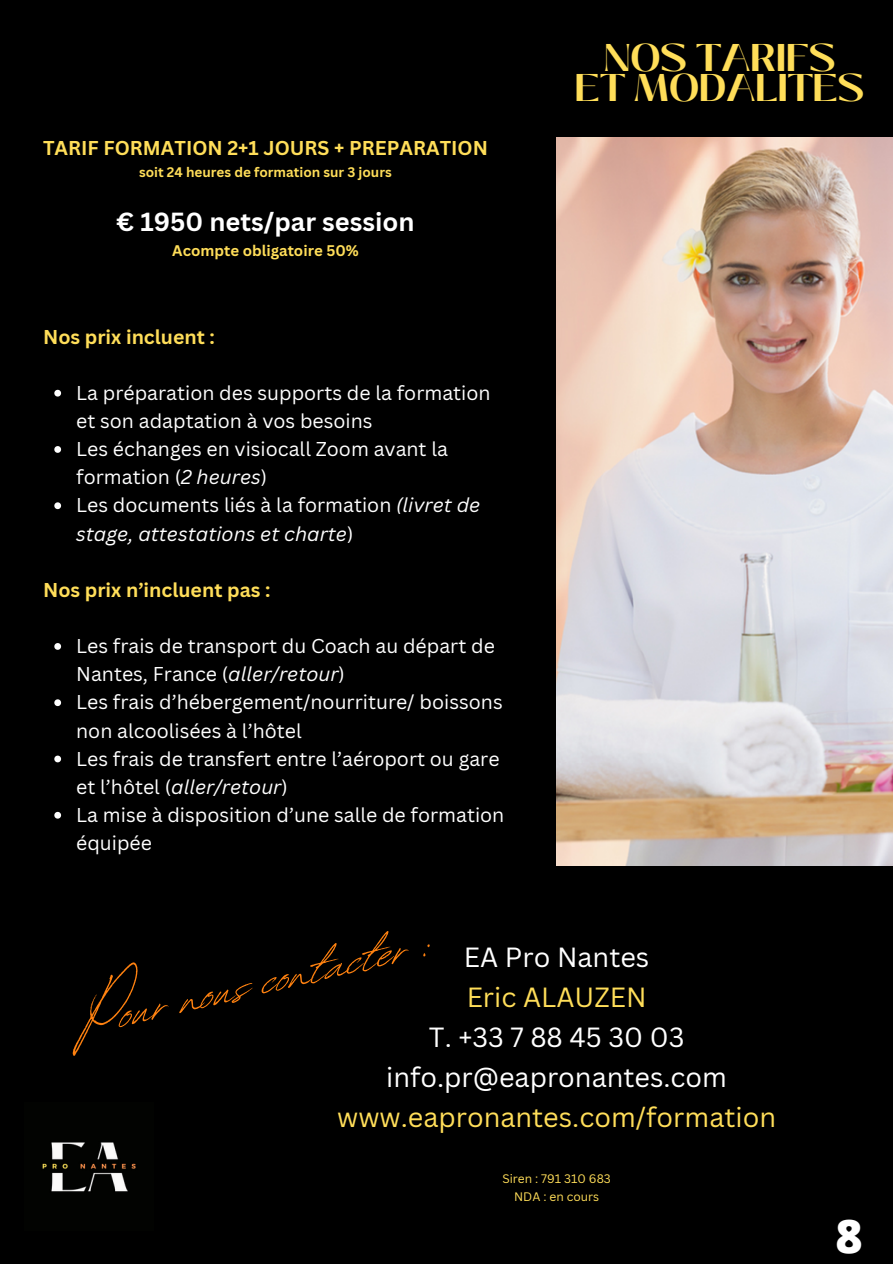
<style>
.page{position:relative;width:893px;height:1264px;background:#fff}
.page>*{position:absolute;margin:0;border:0;box-sizing:border-box;transform-origin:0 0}
.t1{font:77.85px "Revive 80 Signature";color:#ff8210}
.t2{font:800 46.5px "Open Sans";color:#fff}
.t3{font:700 38.55px/30.3px "Black Mango";color:#ffde59;text-align:center}
.t4{font:27px "Canva Sans";color:#fff}
.t5{font:27px "Canva Sans";color:#ffde59}
.t6{font:700 25.5px "Canva Sans";color:#fff}
.t7{font:19.5px/28.2px "Canva Sans";color:#fff}
.t8{font:700 19.5px "Canva Sans";color:#ffde59}
.t9{font:italic 19.5px/28.2px "Canva Sans";color:#fff}
.t10{font:700 15px "Canva Sans";color:#ffde59}
.t11{font:700 13.5px "Canva Sans";color:#ffde59}
.t12{font:12px "Canva Sans";color:#ffde59}
.s1{font-style:italic}
.s2{font-style:normal}
</style>
<div class="page">
<div style="left:0;top:0;width:892px;height:1263px;background:#000"></div>
<img style="left:42px;top:1142px;width:94px;height:50px">
<img style="left:556px;top:137px;width:336px;height:728px">
<svg style="left:54px;top:390px;width:7px;height:6px"></svg>
<svg style="left:54px;top:446px;width:7px;height:7px"></svg>
<svg style="left:54px;top:502px;width:7px;height:7px"></svg>
<svg style="left:54px;top:643px;width:7px;height:6px"></svg>
<svg style="left:54px;top:699px;width:7px;height:7px"></svg>
<svg style="left:54px;top:755px;width:7px;height:7px"></svg>
<svg style="left:54px;top:811px;width:7px;height:7px"></svg>
<p class="t8" style="left:43px;top:134px;width:446px">TARIF FORMATION 2+1 JOURS + PREPARATION</p>
<p class="t11" style="left:139px;top:163px;width:254px">soit 24 heures de formation sur 3 jours</p>
<p class="t6" style="left:117px;top:204px;width:299px">€ 1950 nets/par session</p>
<p class="t10" style="left:172px;top:240px;width:188px">Acompte obligatoire 50%</p>
<p class="t8" style="left:43px;top:323px;width:173px">Nos prix incluent :</p>
<p class="t7" style="left:76px;top:378px;width:416px">La préparation des supports de la formation et son adaptation à vos besoins</p>
<p class="t7" style="left:76px;top:434px;width:373px">Les échanges en visiocall Zoom avant la formation (<span class="s1">2 heures</span>)</p>
<p class="t9" style="left:76px;top:491px;width:406px"><span class="s2">Les documents liés à la formation</span> (livret de stage, attestations et charte<span class="s2">)</span></p>
<p class="t8" style="left:43px;top:576px;width:229px">Nos prix n’incluent pas :</p>
<p class="t7" style="left:76px;top:631px;width:420px">Les frais de transport du Coach au départ de<br>Nantes, France (<span class="s1">aller/retour</span>)</p>
<p class="t7" style="left:76px;top:687px;width:428px">Les frais d’hébergement/nourriture/ boissons non alcoolisées à l’hôtel</p>
<p class="t7" style="left:76px;top:744px;width:425px">Les frais de transfert entre l’aéroport ou gare et l’hôtel (<span class="s1">aller/retour</span>)</p>
<p class="t7" style="left:76px;top:800px;width:429px">La mise à disposition d’une salle de formation équipée</p>
<p class="t3" style="left:574px;top:43px;width:292px">NOS TARIFS<br>ET MODALITES</p>
<p class="t1" style="left:68px;top:964px;width:356px;rotate:-13deg">Pour nous contacter :</p>
<p class="t4" style="left:464px;top:938px;width:187px">EA Pro Nantes</p>
<p class="t5" style="left:466px;top:978px;width:181px">Eric ALAUZEN</p>
<p class="t4" style="left:429px;top:1018px;width:257px">T. +33 7 88 45 30 03</p>
<p class="t4" style="left:386px;top:1058px;width:342px">info.pr@eapronantes.com</p>
<p class="t5" style="left:337px;top:1098px;width:440px">www.eapronantes.com/formation</p>
<p class="t12" style="left:502px;top:1170px;width:110px">Siren : 791 310 683</p>
<p class="t12" style="left:514px;top:1188px;width:86px">NDA : en cours</p>
<p class="t2" style="left:835px;top:1202px;width:29px">8</p>
</div>
